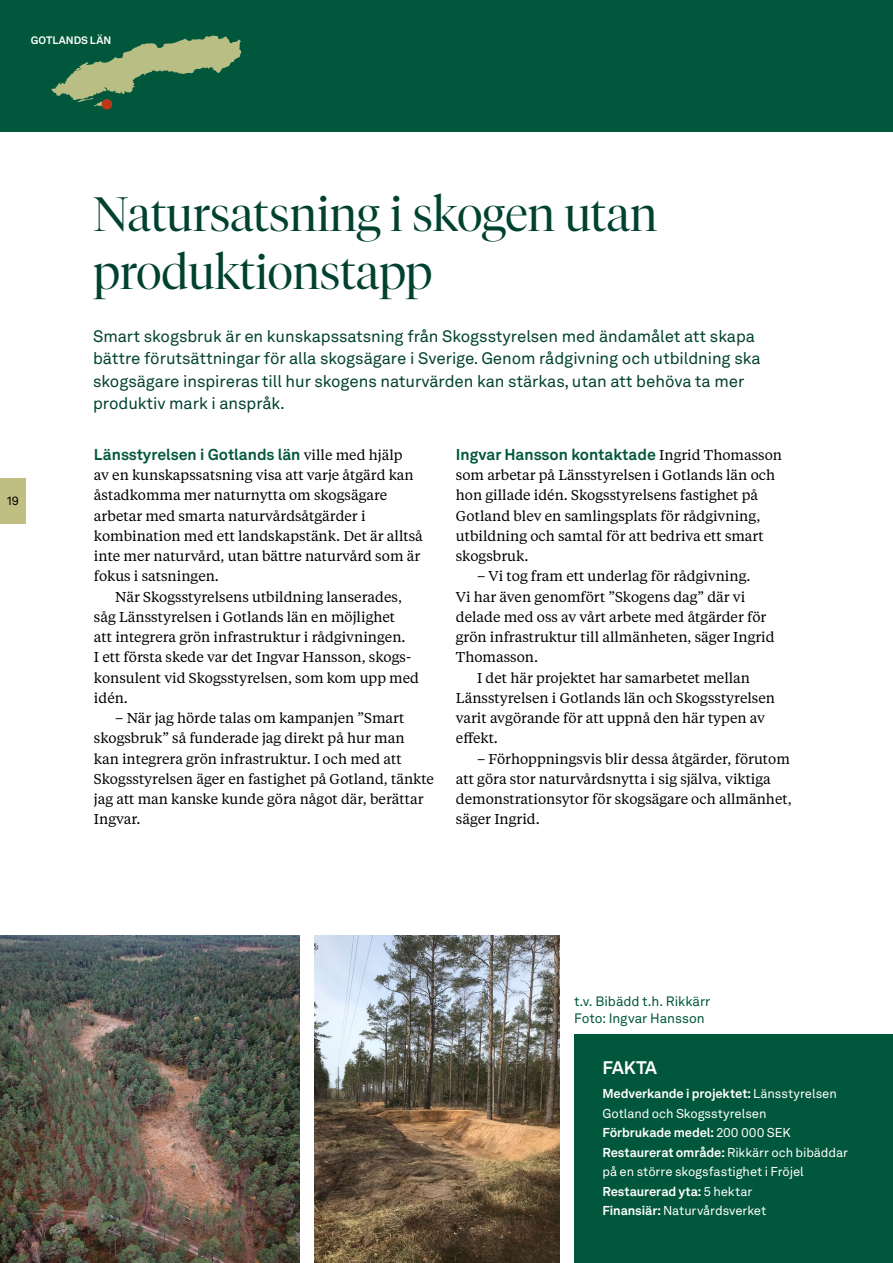
<style>
.page{position:relative;width:893px;height:1263px;background:#fff}
.page>*{position:absolute;margin:0;border:0;box-sizing:border-box;transform-origin:0 0}
.Rubrik_1{font:300 48px/58.5px "Tiempos Fine";letter-spacing:-.005em;color:#004130}
.t1{font:700 18px "Akkurat LL";letter-spacing:-.035em;color:#fff}
.Rubrik_1-2{font:16.5px/22.5px "Akkurat LL";letter-spacing:-.005em;color:#004130}
.Styckeformat_1{font:700 15.6px "Akkurat LL";color:#00573c}
.Brödtext_med_indrag{font:14.25px/20.2px "Tiempos Text";color:#000}
.Styckeformat_1-2{font:14.25px/20.2px "Tiempos Text";color:#000}
.Bildtext{font:13.5px "Akkurat LL";letter-spacing:-.005em;color:#00573c}
.Faktaruta_Brödtext{font:12.75px/19.5px "Akkurat LL";letter-spacing:-.005em;color:#fff}
.Faktaruta_Brödtext-2{font:700 12.75px "Akkurat LL";letter-spacing:-.005em;color:#fff}
.t2{font:12px "Akkurat LL";color:#000}
.t3{font:700 10.65px "Akkurat LL";letter-spacing:.005em;color:#fff}
.s1{font-family:"Tiempos Text";font-weight:400;font-size:14.25px;color:#000}
.s2{font-weight:700}
.s3{font-weight:400}
</style>
<div class="page">
<div style="left:1px;top:478px;width:25px;height:45px;background:#c0be82"></div>
<div style="left:0;top:0;width:893px;height:132px;background:#00573c"></div>
<div style="left:574px;top:1034px;width:319px;height:229px;background:#00573c"></div>
<svg style="left:51px;top:36px;width:190px;height:70px"></svg>
<div style="left:102px;top:99px;width:10px;height:11px;background:#bd381b;border-radius:50%"></div>
<img style="left:0;top:936px;width:300px;height:327px">
<img style="left:314px;top:936px;width:245px;height:327px">
<p class="t3" style="left:31px;top:32px;width:82px">GOTLANDS LÄN</p>
<p class="t2" style="left:7px;top:491px;width:13px">19</p>
<h1 class="Rubrik_1" style="left:93px;top:184px;width:566px">Natursatsning i skogen utan produktionstapp</h1>
<h1 class="Rubrik_1-2" style="left:93px;top:324px;width:669px">Smart skogsbruk är en kunskapssatsning från Skogsstyrelsen med ändamålet att skapa bättre förutsättningar för alla skogsägare i Sverige. Genom rådgivning och utbildning ska skogsägare inspireras till hur skogens naturvärden kan stärkas, utan att behöva ta mer produktiv mark i anspråk.</h1>
<p class="Styckeformat_1" style="left:94px;top:442px;width:310px">Länsstyrelsen i Gotlands län <span class="s1">ville med hjälp</span></p>
<p class="Styckeformat_1-2" style="left:94px;top:464px;width:330px">av en kunskapssatsning visa att varje åtgärd kan åstadkomma mer naturnytta om skogsägare arbetar med smarta naturvårdsåtgärder i kombination med ett landskapstänk. Det är alltså inte mer naturvård, utan bättre naturvård som är fokus i satsningen.</p>
<p class="Brödtext_med_indrag" style="left:94px;top:586px;width:327px;text-indent:21px">När Skogsstyrelsens utbildning lanserades, såg Länsstyrelsen i Gotlands län en möjlighet<br>att integrera grön infrastruktur i rådgivningen.<br>I ett första skede var det Ingvar Hansson, skogs&shy;konsulent vid Skogsstyrelsen, som kom upp med idén.</p>
<p class="Brödtext_med_indrag" style="left:94px;top:707px;width:341px;text-indent:21px">– När jag hörde talas om kampanjen ”Smart skogsbruk” så funderade jag direkt på hur man<br>kan integrera grön infrastruktur. I och med att Skogsstyrelsen äger en fastighet på Gotland, tänkte jag att man kanske kunde göra något där, berättar Ingvar.</p>
<p class="Styckeformat_1" style="left:456px;top:442px;width:328px">Ingvar Hansson kontaktade <span class="s1">Ingrid Thomasson</span></p>
<p class="Styckeformat_1-2" style="left:456px;top:464px;width:321px">som arbetar på Länsstyrelsen i Gotlands län och hon gillade idén. Skogsstyrelsens fastighet på Gotland blev en samlingsplats för rådgivning, utbildning och samtal för att bedriva ett smart skogsbruk.</p>
<p class="Brödtext_med_indrag" style="left:456px;top:566px;width:320px;text-indent:21px">– Vi tog fram ett underlag för rådgivning.<br>Vi har även genomfört ”Skogens dag” där vi delade med oss av vårt arbete med åtgärder för grön infrastruktur till allmänheten, säger Ingrid Thomasson.</p>
<p class="Brödtext_med_indrag" style="left:456px;top:667px;width:321px;text-indent:21px">I det här projektet har samarbetet mellan Länsstyrelsen i Gotlands län och Skogsstyrelsen varit avgörande för att uppnå den här typen av effekt.</p>
<p class="Brödtext_med_indrag" style="left:456px;top:748px;width:337px;text-indent:21px">– Förhoppningsvis blir dessa åtgärder, förutom att göra stor naturvårdsnytta i sig själva, viktiga demonstrationsytor för skogsägare och allmänhet, säger Ingrid.</p>
<p class="Bildtext" style="left:574px;top:991px;width:138px">t.v. Bibädd t.h. Rikkärr</p>
<p class="Bildtext" style="left:574px;top:1008px;width:132px">Foto: Ingvar Hansson</p>
<p class="t1" style="left:602px;top:1054px;width:56px">FAKTA</p>
<p class="Faktaruta_Brödtext" style="left:602px;top:1083px;width:236px"><span class="s2">Medverkande i projektet:</span> Länsstyrelsen<br>Gotland och Skogsstyrelsen</p>
<p class="Faktaruta_Brödtext-2" style="left:602px;top:1123px;width:190px">Förbrukade medel: <span class="s3">200 000 SEK</span></p>
<p class="Faktaruta_Brödtext-2" style="left:602px;top:1142px;width:247px">Restaurerat område: <span class="s3">Rikkärr och bibäddar</span></p>
<p class="Faktaruta_Brödtext" style="left:602px;top:1161px;width:203px">på en större skogsfastighet i Fröjel</p>
<p class="Faktaruta_Brödtext-2" style="left:602px;top:1181px;width:151px">Restaurerad yta: <span class="s3">5 hektar</span></p>
<p class="Faktaruta_Brödtext" style="left:602px;top:1200px;width:165px"><span class="s2">Finansiär:</span> Naturvårdsverket</p>
</div>
